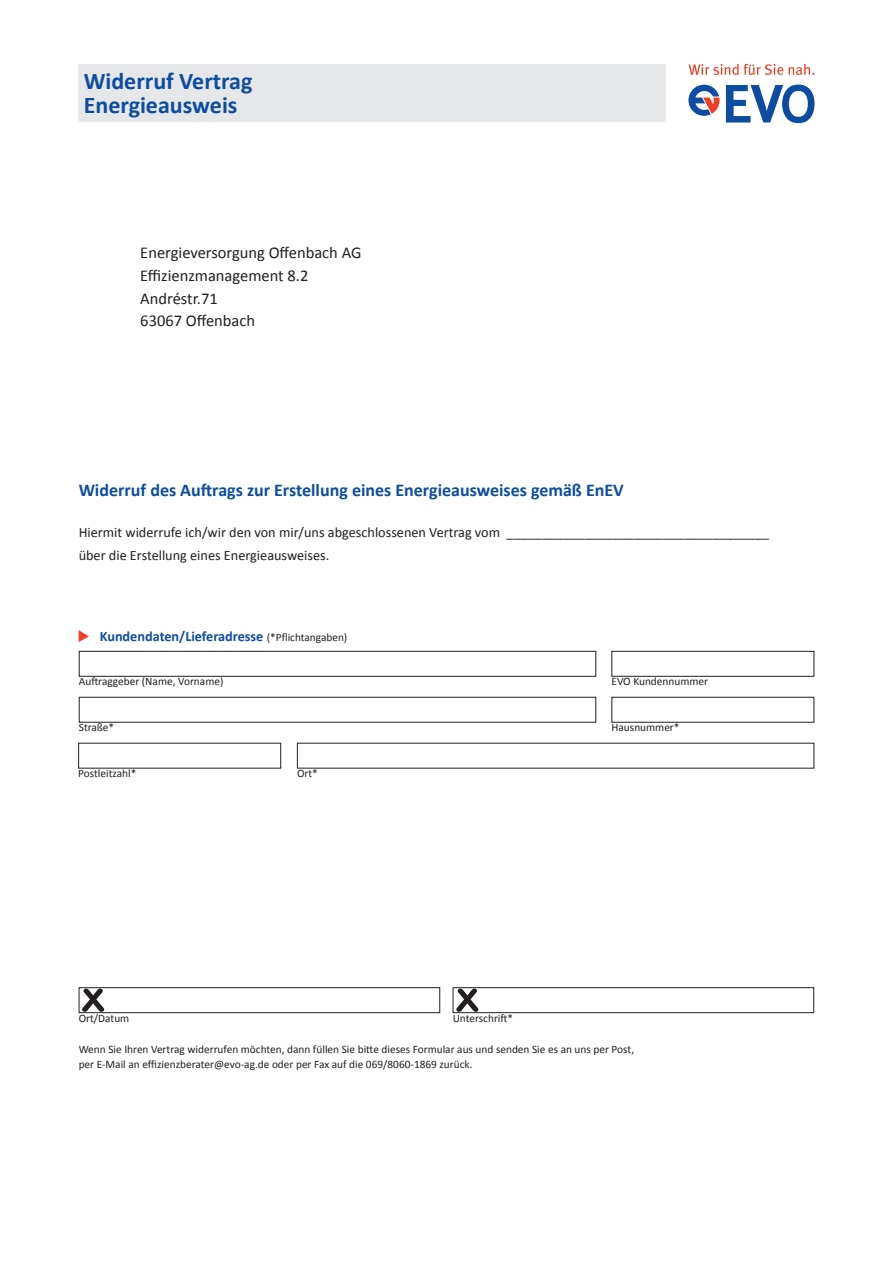
<style>
.page{position:relative;width:893px;height:1263px;background:#fff}
.page>*{position:absolute;margin:0;border:0;box-sizing:border-box;transform-origin:0 0}
.t1{font:700 24px/24px "Calibri";color:#0d4da1}
.t2{font:700 18px "Calibri";color:#0d4da1}
.t3{font:16.5px/23px "Calibri";color:#231f20}
.t4{font:14.25px/22.8px "Calibri";color:#231f20}
.t5{font:700 14.25px "Calibri";color:#0d4da1}
.t6{font:11.4px/15px "Calibri";color:#231f20}
.s1{font-weight:400;font-size:11.4px;color:#231f20}
</style>
<div class="page">
<div style="left:79px;top:64px;width:587px;height:57px;background:#e6e7e9"></div>
<svg style="left:689px;top:64px;width:125px;height:11px"></svg>
<svg style="left:726px;top:85px;width:88px;height:38px"></svg>
<svg style="left:688px;top:85px;width:32px;height:31px"></svg>
<svg style="left:79px;top:630px;width:10px;height:12px"></svg>
<div style="left:79px;top:651px;width:517px;height:26px;border:1px solid #231f20"></div>
<div style="left:611px;top:651px;width:203px;height:26px;border:1px solid #231f20"></div>
<div style="left:611px;top:697px;width:203px;height:26px;border:1px solid #231f20"></div>
<div style="left:79px;top:697px;width:517px;height:26px;border:1px solid #231f20"></div>
<svg style="left:82px;top:989px;width:22px;height:22px"></svg>
<svg style="left:456px;top:989px;width:22px;height:22px"></svg>
<div style="left:79px;top:987px;width:361px;height:26px;border:1px solid #231f20"></div>
<div style="left:453px;top:987px;width:361px;height:26px;border:1px solid #231f20"></div>
<h1 class="t1" style="left:84px;top:69px;width:170px">Widerruf Vertrag<br>Energieausweis</h1>
<h3 class="t3" style="left:140px;top:241px;width:223px">Energieversorgung Offenbach AG<br>Effizienzmanagement 8.2<br>Andréstr.71<br>63067 Offenbach</h3>
<h2 class="t2" style="left:79px;top:478px;width:547px">Widerruf des Auftrags zur Erstellung eines Energieausweises gemäß EnEV</h2>
<p class="t4" style="left:79px;top:521px;width:692px">Hiermit widerrufe ich/wir den von mir/uns abgeschlossenen Vertrag vom _____________________________________ über die Erstellung eines Energieausweises.</p>
<p class="t5" style="left:100px;top:627px;width:249px">Kundendaten/Lieferadresse <span class="s1">(*Pflichtangaben)</span></p>
<p class="t6" style="left:79px;top:674px;width:146px">Auftraggeber (Name, Vorname)</p>
<p class="t6" style="left:611px;top:674px;width:98px">EVO Kundennummer</p>
<p class="t6" style="left:79px;top:720px;width:37px">Straße*</p>
<p class="t6" style="left:611px;top:720px;width:70px">Hausnummer*</p>
<p class="t6" style="left:297px;top:766px;width:22px">Ort*</p>
<p class="t6" style="left:78px;top:766px;width:60px">Postleitzahl*</p>
<p class="t6" style="left:79px;top:1010px;width:52px">Ort/Datum</p>
<p class="t6" style="left:453px;top:1010px;width:62px">Unterschrift*</p>
<p class="t6" style="left:79px;top:1042px;width:557px">Wenn Sie Ihren Vertrag widerrufen möchten, dann füllen Sie bitte dieses Formular aus und senden Sie es an uns per Post, per E-Mail an effizienzberater@evo-ag.de oder per Fax auf die 069/8060‐1869 zurück.</p>
</div>
